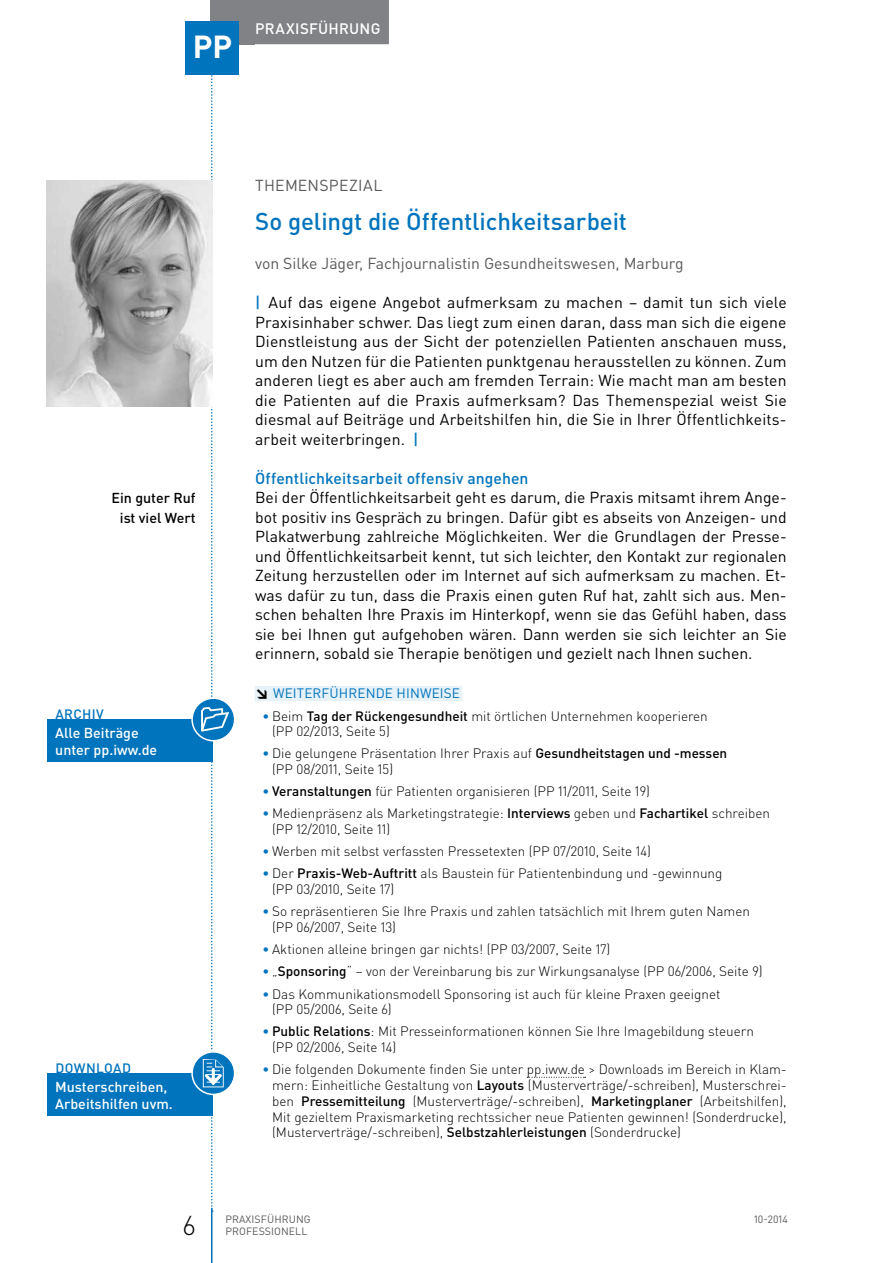
<style>
.page{position:relative;width:893px;height:1263px;background:#fff}
.page>*{position:absolute;margin:0;border:0;box-sizing:border-box;transform-origin:0 0}
.t1{font:700 31.5px "DIN Pro";color:#fff}
.t2{font:300 27px "DIN Pro";color:#000}
.t3{font:500 24px "DIN Pro";letter-spacing:-.005em;color:#0074bc}
.t4{font:15.75px/19.5px "DIN Pro";color:#000;text-align:justify}
.t5{font:15.75px "DIN Pro";color:#58595b}
.t6{font:500 15.75px "DIN Pro";letter-spacing:.005em;color:#0074bc}
.t7{font:15.75px "DIN Pro";letter-spacing:.02em;color:#58595b}
.t8{font:500 15px "DIN Pro";letter-spacing:.02em;color:#fff}
.t9{font:500 14.25px/17.2px "DIN Pro";color:#fff}
.t10{font:500 14.25px/19.5px "DIN Pro";color:#000;text-align:center}
.t11{font:300 13.5px/15.8px "DIN Pro";color:#000}
.t12{font:13.5px "DIN Pro";letter-spacing:.01em;color:#0074bc}
.t13{font:500 13.5px "DIN Pro";letter-spacing:.025em;color:#0074bc}
.t14{font:10.5px "DIN Pro";letter-spacing:.01em;color:#58595b}
.s1{font-weight:500;color:#0074bc}
.s2{font-weight:900;color:#000}
.s3{font-weight:500}
</style>
<div class="page">
<div style="left:210px;top:0;width:45px;height:44px;background:#808285"></div>
<hr style="left:211px;top:1208px;width:1px;height:55px;background:#0074bc">
<div style="left:247px;top:0;width:142px;height:44px;background:#808285"></div>
<div style="left:185px;top:21px;width:54px;height:53px;background:#0074bc"></div>
<div style="left:255px;top:686px;width:207px;height:15px;background:#e6f1f8"></div>
<svg style="left:527px;top:1077px;width:59px;height:1px"></svg>
<img style="left:47px;top:181px;width:154px;height:225px">
<div style="left:47px;top:719px;width:166px;height:43px;background:#0074bc"></div>
<svg style="left:192px;top:698px;width:43px;height:43px"></svg>
<div style="left:191px;top:697px;width:44px;height:44px;border:2px solid #fff;border-radius:50%"></div>
<div style="left:47px;top:1073px;width:166px;height:43px;background:#0074bc"></div>
<svg style="left:192px;top:1052px;width:43px;height:42px"></svg>
<div style="left:191px;top:1051px;width:44px;height:44px;border:2px solid #fff;border-radius:50%"></div>
<svg style="left:201px;top:74px;width:28px;height:1138px"></svg>
<h1 class="t1" style="left:193px;top:26px;width:41px">PP</h1>
<p class="t8" style="left:255px;top:18px;width:127px">Praxisführung</p>
<p class="t10" style="left:112px;top:488px;width:86px">Ein guter Ruf ist viel Wert</p>
<p class="t13" style="left:55px;top:705px;width:50px">ARCHIV</p>
<p class="t9" style="left:55px;top:724px;width:104px">Alle Beiträge unter pp.iww.de</p>
<p class="t13" style="left:55px;top:1059px;width:77px">DOWN LOAD</p>
<p class="t9" style="left:55px;top:1077px;width:119px">Musterschreiben,<br>Arbeitshilfen uvm.</p>
<p class="t7" style="left:255px;top:175px;width:129px">THEMENSPEZIAL</p>
<h3 class="t3" style="left:255px;top:205px;width:373px">So gelingt die Öffentlichkeitsarbeit</h3>
<p class="t5" style="left:255px;top:253px;width:430px">von Silke Jäger, Fachjournalistin Gesundheitswesen, Marburg</p>
<p class="t4" style="left:255px;top:292px;width:533px"><span class="s1">|</span> Auf das eigene Angebot aufmerksam zu machen – damit tun sich viele Praxisinhaber schwer. Das liegt zum einen daran, dass man sich die eigene Dienstleistung aus der Sicht der potenziellen Patienten anschauen muss, um den Nutzen für die Patienten punktgenau herausstellen zu können. Zum anderen liegt es aber auch am fremden Terrain: Wie macht man am besten die Patienten auf die Praxis aufmerksam? Das Themenspezial weist Sie diesmal auf Beiträge und Arbeitshilfen hin, die Sie in Ihrer Öffentlichkeits&shy;arbeit weiterbringen. <span class="s1">|</span></p>
<p class="t6" style="left:255px;top:467px;width:275px">Öffentlichkeitsarbeit offensiv angehen</p>
<p class="t4" style="left:255px;top:487px;width:533px">Bei der Öffentlichkeitsarbeit geht es darum, die Praxis mitsamt ihrem Ange&shy;bot positiv ins Gespräch zu bringen. Dafür gibt es abseits von Anzeigen- und Plakatwerbung zahlreiche Möglichkeiten. Wer die Grundlagen der Presse&shy;und Öffentlichkeitsarbeit kennt, tut sich leichter, den Kontakt zur regionalen Zeitung herzustellen oder im Internet auf sich aufmerksam zu machen. Et&shy;was dafür zu tun, dass die Praxis einen guten Ruf hat, zahlt sich aus. Men&shy;schen behalten Ihre Praxis im Hinterkopf, wenn sie das Gefühl haben, dass sie bei Ihnen gut aufgehoben wären. Dann werden sie sich leichter an Sie erinnern, sobald sie Therapie benötigen und gezielt nach Ihnen suchen.</p>
<p class="t12" style="left:255px;top:684px;width:206px"><span class="s2">↘</span> WEITERFÜHRENDE HINWEISE</p>
<p class="t11" style="left:272px;top:707px;width:437px;text-indent:-10px"><span class="s1">•</span> Beim <span class="s3">Tag der Rückengesundheit</span> mit örtlichen Unternehmen kooperieren (PP 02/2013, Seite 5)</p>
<p class="t11" style="left:272px;top:745px;width:457px;text-indent:-10px"><span class="s1">•</span> Die gelungene Präsentation Ihrer Praxis auf <span class="s3">Gesundheitstagen und -messen </span>(PP 08/2011, Seite 15)</p>
<p class="t11" style="left:262px;top:783px;width:389px"><span class="s1">•</span> <span class="s3">Veranstaltungen</span> für Patienten organisieren (PP 11/2011, Seite 19)</p>
<p class="t11" style="left:272px;top:805px;width:499px;text-indent:-10px"><span class="s1">•</span> Medienpräsenz als Marketingstrategie: <span class="s3">I nterviews</span> geben und <span class="s3">Fachartikel</span> schreiben (PP 12/2010, Seite 11)</p>
<p class="t11" style="left:262px;top:843px;width:390px"><span class="s1">•</span> Werben mit selbst verfassten Pressetexten (PP 07/2010, Seite 14)</p>
<p class="t11" style="left:272px;top:865px;width:452px;text-indent:-10px"><span class="s1">•</span> Der <span class="s3">Praxis-Web-Auftritt</span> als Baustein für Patientenbindung und -gewinnung (PP 03/2010, Seite 17)</p>
<p class="t11" style="left:272px;top:903px;width:479px;text-indent:-10px"><span class="s1">•</span> So repräsentieren Sie Ihre Praxis und zahlen tatsächlich mit Ihrem guten Namen (PP 06/2007, Seite 13)</p>
<p class="t11" style="left:262px;top:941px;width:349px"><span class="s1">•</span> Aktionen alleine bringen gar nichts! (PP 03/2007, Seite 17)</p>
<p class="t11" style="left:262px;top:963px;width:502px"><span class="s1">•</span> „<span class="s3">Sponsoring</span>“ – von der Vereinbarung bis zur Wirkungsanalyse (PP 06/2006, Seite 9)</p>
<p class="t11" style="left:272px;top:985px;width:450px;text-indent:-10px"><span class="s1">•</span> Das Kommunikationsmodell Sponsoring ist auch für kleine Praxen geeignet (PP 05/2006, Seite 6)</p>
<p class="t11" style="left:272px;top:1023px;width:483px;text-indent:-10px"><span class="s1">•</span> <span class="s3">Public Relations</span>: Mit Presseinformationen können Sie Ihre Imagebildung steuern (PP 02/2006, Seite 14)</p>
<p class="t11" style="left:272px;top:1061px;width:516px;text-align:justify;text-indent:-10px"><span class="s1">•</span> Die folgenden Dokumente finden Sie unter pp.iww.de &gt; Downloads im Bereich in Klam&shy;mern: Einheitliche Gestaltung von <span class="s3">Layouts</span> (Musterverträge/-schreiben), Musterschrei&shy;ben <span class="s3">Pressemitteilung</span> (Musterverträge/-schreiben), <span class="s3">Marketingplaner</span> (Arbeitshilfen), Mit gezieltem Praxismarketing rechtssicher neue Patienten gewinnen! (Sonderdrucke), (Musterverträge/-schreiben), <span class="s3">Selbstzahlerleistungen</span> (Sonderdrucke)</p>
<h2 class="t2" style="left:183px;top:1207px;width:14px">6</h2>
<p class="t14" style="left:225px;top:1212px;width:87px">PRAXISFÜHRUNG</p>
<p class="t14" style="left:754px;top:1212px;width:35px">10-2014</p>
<p class="t14" style="left:225px;top:1224px;width:83px">PROFESSIONELL</p>
</div>
